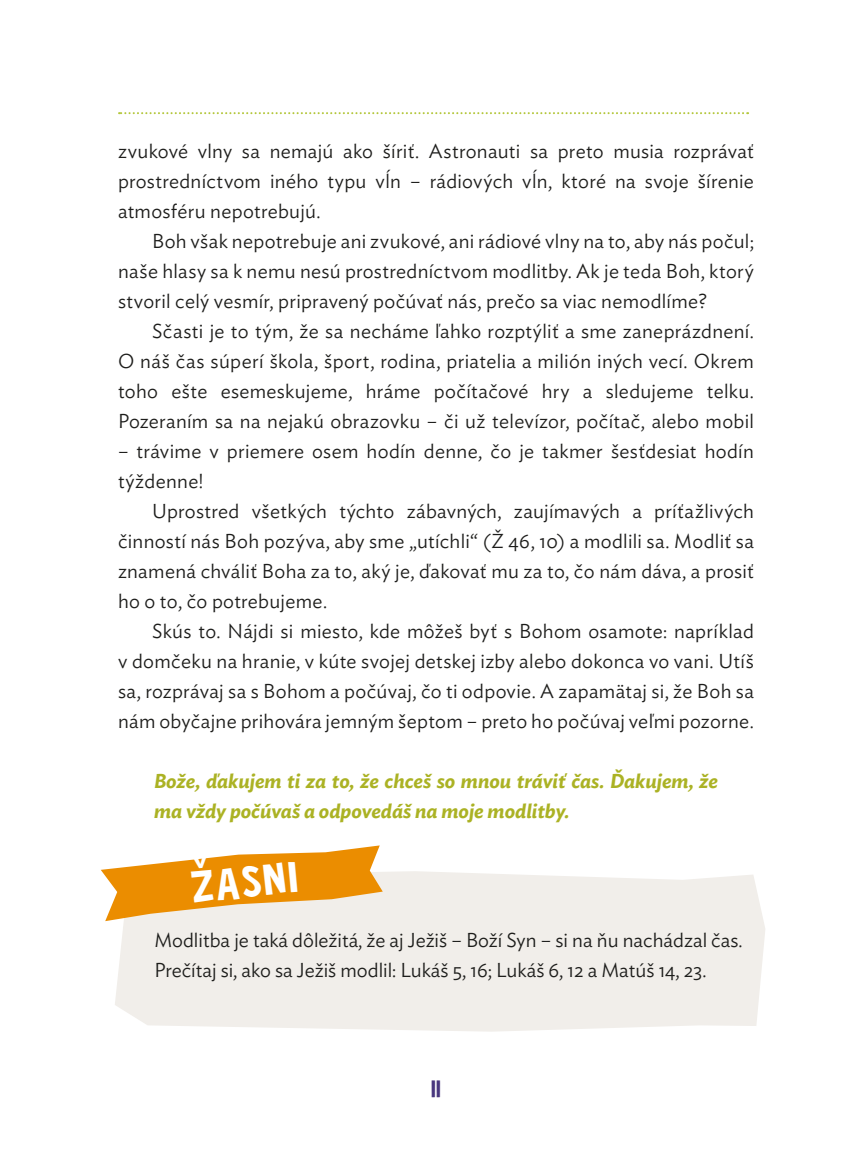
<style>
.page{position:relative;width:862px;height:1152px;background:#fff}
.page>*{position:absolute;margin:0;border:0;box-sizing:border-box;transform-origin:0 0}
.t1{font:40px "Jalebi";color:#fff}
.t2{font:22px "Jalebi";color:#48377e}
.t3{font:300 20px/30px "Ideal Sans";letter-spacing:.015em;color:#1d1d1b;text-align:justify}
.t4{font:italic 600 20px/30px "Ideal Sans";color:#abb224}
</style>
<div class="page">
<svg style="left:119px;top:112px;width:629px;height:2px"></svg>
<div style="left:115px;top:871px;width:650px;height:161px;background:#f1eeea"></div>
<svg style="left:101px;top:845px;width:282px;height:76px"></svg>
<p class="t3" style="left:118px;top:134px;width:638px">zvukové vlny sa nemajú ako šíriť. Astronauti sa preto musia rozprávať prostredníctvom iného typu vĺn – rádiových vĺn, ktoré na svoje šírenie atmosféru nepotrebujú.</p>
<p class="t3" style="left:118px;top:224px;width:637px;text-indent:34px">Boh však nepotrebuje ani zvukové, ani rádiové vlny na to, aby nás počul; naše hlasy sa k nemu nesú prostredníctvom modlitby. Ak je teda Boh, ktorý stvoril celý vesmír, pripravený počúvať nás, prečo sa viac nemodlíme?</p>
<p class="t3" style="left:118px;top:314px;width:638px;text-indent:34px">Sčasti je to tým, že sa necháme ľahko rozptýliť a sme zaneprázdnení.<br>O náš čas súperí škola, šport, rodina, priatelia a milión iných vecí. Okrem toho ešte esemeskujeme, hráme počítačové hry a sledujeme telku.<br>Pozeraním sa na nejakú obrazovku – či už televízor, počítač, alebo mobil</p>
<p class="t3" style="left:118px;top:434px;width:637px">– trávime v priemere osem hodín denne, čo je takmer šesťdesiat hodín týždenne!</p>
<p class="t3" style="left:118px;top:494px;width:638px;text-indent:34px">Uprostred všetkých týchto zábavných, zaujímavých a príťažlivých činností nás Boh pozýva, aby sme „utíchli“ (Ž 46, 10) a modlili sa. Modliť sa znamená chváliť Boha za to, aký je, ďakovať mu za to, čo nám dáva, a prosiť ho o to, čo potrebujeme.</p>
<p class="t3" style="left:118px;top:614px;width:638px;text-indent:34px">Skús to. Nájdi si miesto, kde môžeš byť s Bohom osamote: napríklad v domčeku na hranie, v kúte svojej detskej izby alebo dokonca vo vani. Utíš sa, rozprávaj sa s Bohom a počúvaj, čo ti odpovie. A zapamätaj si, že Boh sa nám obyčajne prihovára jemným šeptom – preto ho počúvaj veľmi pozorne.</p>
<p class="t4" style="left:154px;top:764px;width:566px">Bože, ďakujem ti za to, že chceš so mnou tráviť čas. Ďakujem, že ma vždy počúvaš a odpovedáš na moje modlitby.</p>
<h1 class="t1" style="left:189px;top:858px;width:108px;rotate:-5deg">ŽASNI</h1>
<p class="t3" style="left:154px;top:923px;width:590px">Modlitba je taká dôležitá, že aj Ježiš – Boží Syn – si na ňu nachádzal čas.<br>Prečítaj si, ako sa Ježiš modlil: Lukáš 5, 16; Lukáš 6, 12 a Matúš 14, 23.</p>
<p class="t2" style="left:431px;top:1072px;width:11px">11</p>
</div>
